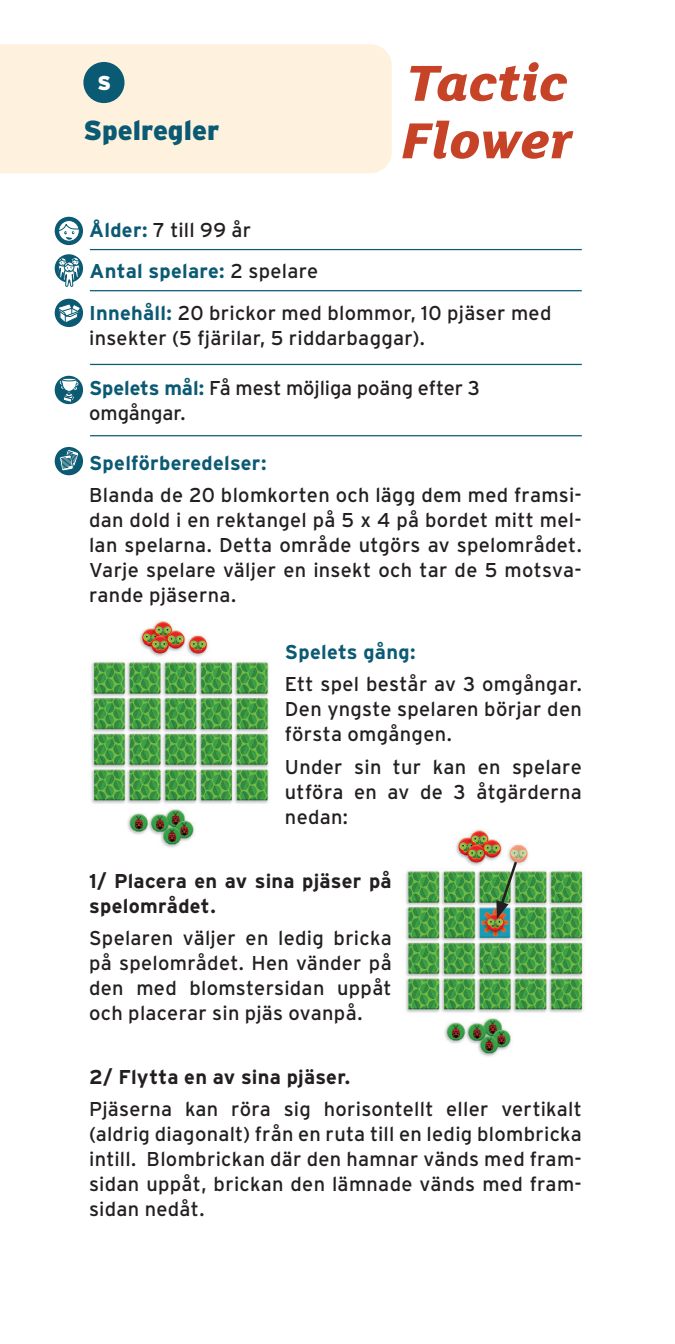
<style>
.page{position:relative;width:675px;height:1344px;background:#fff}
.page>*{position:absolute;margin:0;border:0;box-sizing:border-box;transform-origin:0 0}
.t1{font:italic 800 55px/57.5px "FS Lola";color:#c74327}
.t2{font:900 27.5px "Interstate";color:#0b5a73}
.t3{font:20px/25px "Interstate";letter-spacing:.015em;color:#231f20;text-align:justify}
.t4{font:700 20px/25px "Interstate";letter-spacing:.01em;color:#231f20}
.t5{font:20px/25px "Interstate";letter-spacing:-.005em;color:#231f20}
.t6{font:700 20px "Interstate";letter-spacing:.015em;color:#0b5a73}
.t7{font:900 20px "Interstate";color:#fff}
.s1{font-weight:700;color:#0b5a73}
</style>
<div class="page">
<hr style="left:90px;top:249px;width:492px;height:1px;background:#0b5a73">
<hr style="left:90px;top:290px;width:492px;height:1px;background:#0b5a73">
<hr style="left:90px;top:435px;width:492px;height:1px;background:#0b5a73">
<hr style="left:90px;top:364px;width:492px;height:1px;background:#0b5a73">
<div style="left:55px;top:217px;width:28px;height:28px;background:#0b5a73;border-radius:50%"></div>
<div style="left:58px;top:220px;width:22px;height:21px;border:1px solid #0b5a73;border-radius:50%"></div>
<svg style="left:58px;top:220px;width:22px;height:20px"></svg>
<div style="left:55px;top:254px;width:28px;height:28px;background:#0b5a73;border-radius:50%"></div>
<svg style="left:58px;top:256px;width:22px;height:31px"></svg>
<div style="left:55px;top:299px;width:28px;height:28px;background:#0b5a73;border-radius:50%"></div>
<svg style="left:56px;top:303px;width:28px;height:21px"></svg>
<div style="left:55px;top:376px;width:28px;height:28px;background:#0b5a73;border-radius:50%"></div>
<svg style="left:59px;top:379px;width:20px;height:26px"></svg>
<div style="left:62px;top:378px;width:15px;height:3px;border:1px solid #0b5a73;border-radius:50%"></div>
<div style="left:55px;top:447px;width:28px;height:28px;background:#0b5a73;border-radius:50%"></div>
<svg style="left:59px;top:449px;width:20px;height:22px"></svg>
<div style="left:0;top:44px;width:392px;height:129px;background:#fef2de"></div>
<div style="left:83px;top:62px;width:41px;height:41px;background:#0b5a73;border-radius:50%"></div>
<img style="left:91px;top:620px;width:178px;height:228px">
<img style="left:405px;top:830px;width:179px;height:227px">
<svg style="left:496px;top:858px;width:23px;height:60px"></svg>
<p class="t7" style="left:97px;top:72px;width:15px">S</p>
<h2 class="t2" style="left:83px;top:115px;width:137px">Spelregler</h2>
<p class="t3" style="left:89px;top:217px;width:163px"><span class="s1">Ålder:</span> 7 till 99 år</p>
<h1 class="t1" style="left:401px;top:51px;width:173px">Tactic<br>Flower</h1>
<p class="t3" style="left:89px;top:250px;width:464px;line-height:41.8px"><span class="s1">Antal spelare:</span> 2 spelare<br><span class="s1">Innehåll:</span> 20 brickor med blommor, 10 pjäser med</p>
<p class="t3" style="left:89px;top:325px;width:337px">insekter (5 fjärilar, 5 riddarbaggar).</p>
<p class="t5" style="left:89px;top:375px;width:392px"><span class="s1">Spelets mål:</span> Få mest möjliga poäng efter 3 omgångar.</p>
<p class="t6" style="left:89px;top:452px;width:179px">Spelförberedelser:</p>
<p class="t3" style="left:89px;top:482px;width:494px">Blanda de 20 blomkorten och lägg dem med framsi&shy;dan dold i en rektangel på 5 x 4 på bordet mitt mel&shy;lan spelarna. Detta område utgörs av spelområdet.<br>Varje spelare väljer en insekt och tar de 5 motsva&shy;rande pjäserna.</p>
<p class="t6" style="left:285px;top:641px;width:132px">Spelets gång:</p>
<p class="t3" style="left:285px;top:671px;width:298px">Ett spel består av 3 omgångar.<br>Den yngste spelaren börjar den första omgången.</p>
<p class="t3" style="left:285px;top:753px;width:298px">Under sin tur kan en spelare utföra en av de 3 åtgärderna nedan:</p>
<p class="t4" style="left:89px;top:868px;width:304px">1/ Placera en av sina pjäser på spelområdet.</p>
<p class="t3" style="left:89px;top:925px;width:304px">Spelaren väljer en ledig bricka på spelområdet. Hen vänder på den med blomstersidan uppåt och placerar sin pjäs ovanpå.</p>
<p class="t4" style="left:89px;top:1064px;width:263px">2/ Flytta en av sina pjäser.</p>
<p class="t3" style="left:89px;top:1096px;width:494px">Pjäserna kan röra sig horisontellt eller vertikalt (aldrig diagonalt) från en ruta till en ledig blombricka intill. Blombrickan där den hamnar vänds med fram&shy;sidan uppåt, brickan den lämnade vänds med fram&shy;sidan nedåt.</p>
</div>
